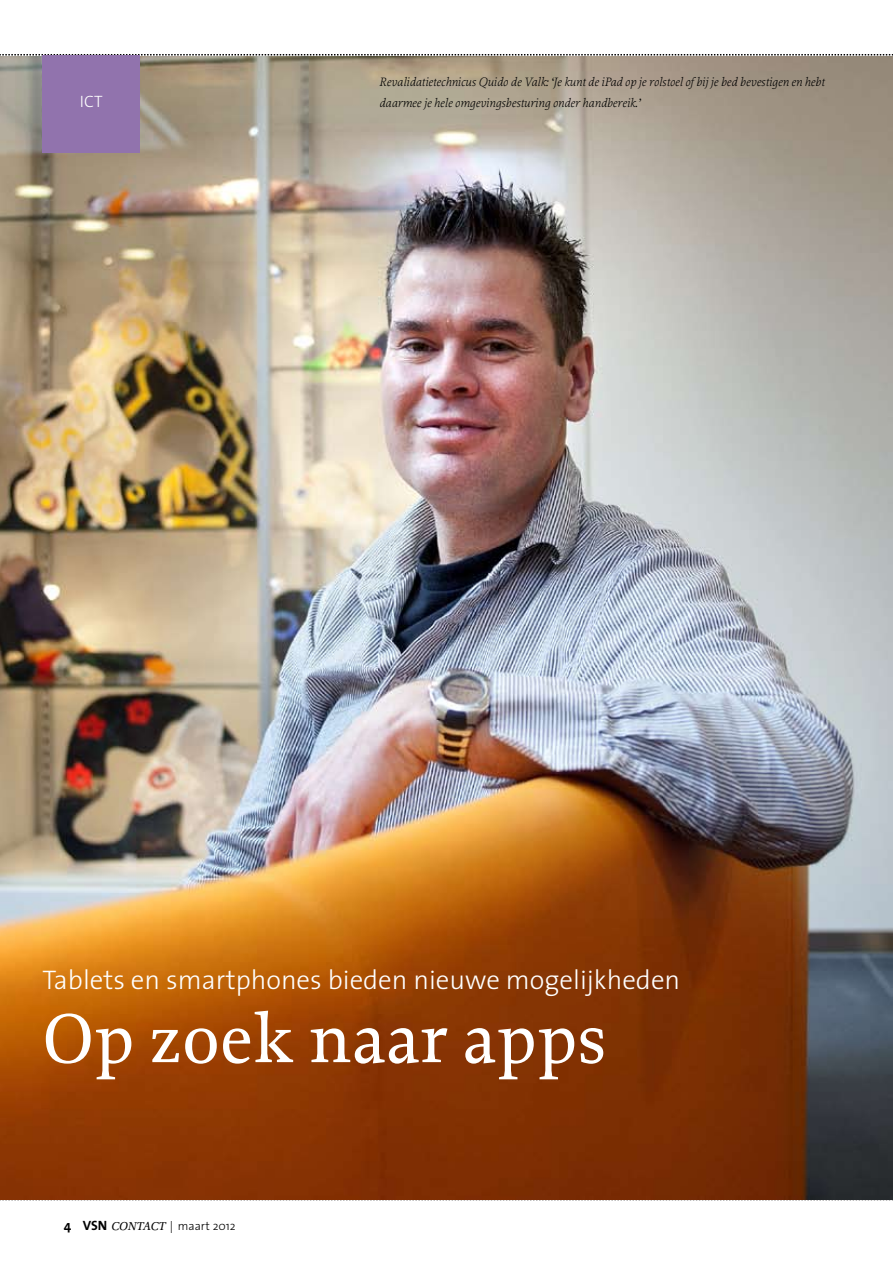
<style>
.page{position:relative;width:893px;height:1263px;background:#fff}
.page>*{position:absolute;margin:0;border:0;box-sizing:border-box;transform-origin:0 0}
.t1{font:500 72px "Proforma";letter-spacing:.005em;color:#fff}
.t2{font:300 27px "The Sans";color:#fff}
.t3{font:300 16.5px "The Sans";color:#fff}
.t4{font:italic 300 12.75px/21px "Proforma";color:#000}
.t5{font:300 12px "The Sans";color:#000}
.s1{font-weight:700;font-size:13.5px}
.s2{font-family:"Proforma";font-weight:500;font-style:italic}
</style>
<div class="page">
<svg style="left:0;top:54px;width:893px;height:2px"></svg>
<svg style="left:0;top:1199px;width:893px;height:1px"></svg>
<img style="left:0;top:56px;width:893px;height:1143px">
<div style="left:43px;top:55px;width:97px;height:98px;background:#9173ad"></div>
<p class="t3" style="left:80px;top:87px;width:24px">ICT</p>
<p class="t4" style="left:379px;top:71px;width:447px">Revalidatietechnicus Quido de Valk: ‘Je kunt de iPad op je rolstoel of bij je bed bevestigen en hebt daarmee je hele omgevingsbesturing onder handbereik.’</p>
<h2 class="t2" style="left:43px;top:957px;width:639px">Tablets en smartphones bieden nieuwe mogelijkheden</h2>
<h1 class="t1" style="left:43px;top:994px;width:565px">Op zoek naar apps</h1>
<p class="t5" style="left:64px;top:1216px;width:173px"><span class="s1">4 VSN</span> <span class="s2">CONTACT</span> | maart 2012</p>
</div>
